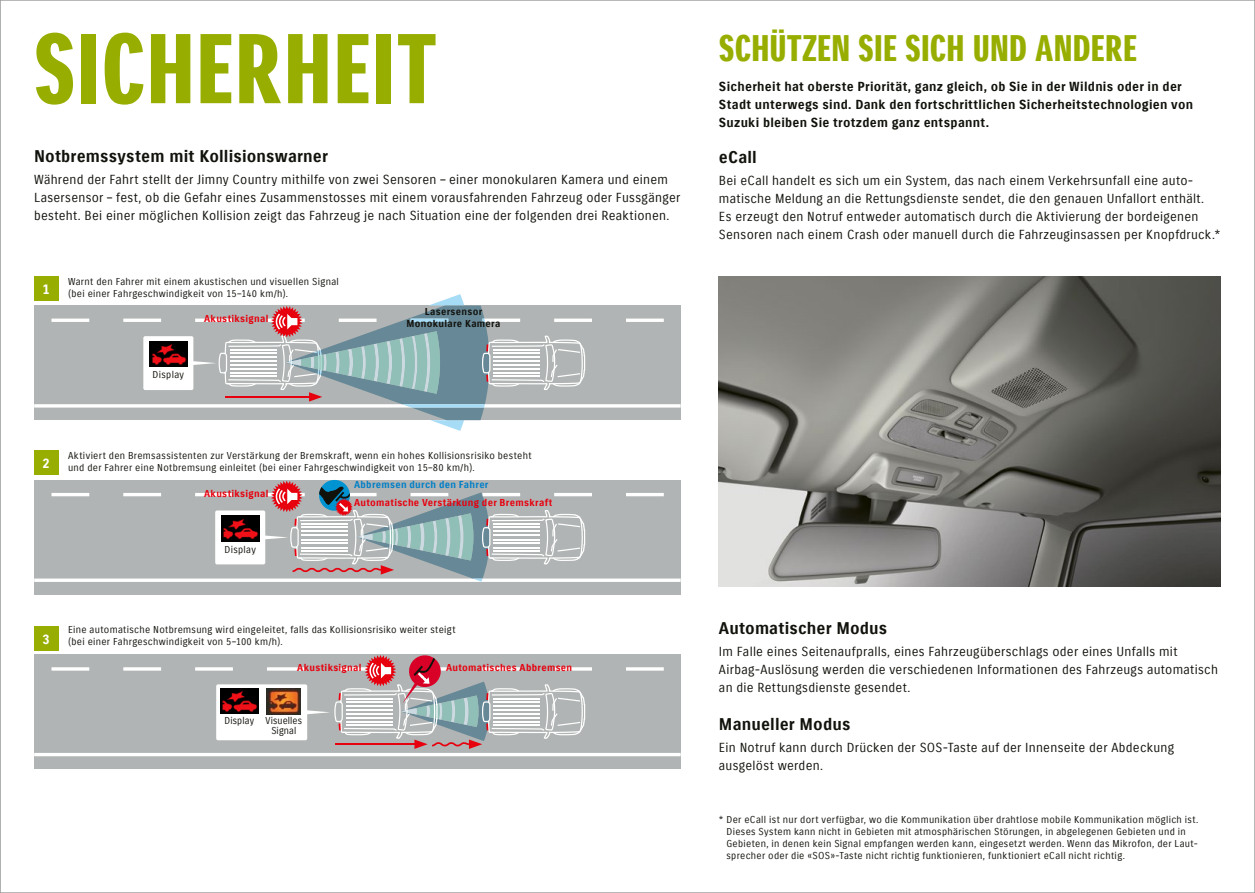
<style>
.page{position:relative;width:1255px;height:893px;background:#fff}
.page>*{position:absolute;margin:0;border:0;box-sizing:border-box;transform-origin:0 0}
.t1{font:96px "Suzuki PRO Headline";letter-spacing:.015em;color:#97ae00}
.t2{font:36px "Suzuki PRO Headline";letter-spacing:.005em;color:#97ae00}
.t3{font:16.5px "Suzuki PRO Bold";letter-spacing:.01em;color:#12120d}
.t4{font:13.5px "Suzuki PRO Bold";color:#fff}
.t5{font:12.75px/18px "Suzuki PRO Regular";letter-spacing:.02em;color:#12120d}
.t6{font:12.75px/18px "Suzuki PRO Bold";letter-spacing:.02em;color:#12120d}
.t7{font:9.75px/12px "Suzuki PRO Regular";letter-spacing:.03em;color:#12120d}
.t8{font:9.75px "Suzuki PRO Bold";letter-spacing:.03em;color:#e7000e}
.t9{font:9.75px/12px "Suzuki PRO Bold";letter-spacing:.03em;color:#12120d;text-align:center}
.t10{font:9.75px "Suzuki PRO Bold";letter-spacing:.03em;color:#007fc7}
.t11{font:9.75px/9.8px "Suzuki PRO Regular";letter-spacing:.01em;color:#12120d}
</style>
<div class="page">
<div style="left:34px;top:306px;width:646px;height:114px;background:#b1b4b4"></div>
<hr style="left:626px;top:319px;width:37px;height:3px;background:#fff">
<hr style="left:554px;top:319px;width:38px;height:3px;background:#fff">
<hr style="left:123px;top:319px;width:38px;height:3px;background:#fff">
<hr style="left:51px;top:319px;width:38px;height:3px;background:#fff">
<svg style="left:34px;top:404px;width:646px;height:4px"></svg>
<svg style="left:183px;top:294px;width:402px;height:137px"></svg>
<div style="left:143px;top:336px;width:50px;height:54px;background:#fff;border-radius:2px"></div>
<img style="left:150px;top:341px;width:38px;height:26px">
<img style="left:719px;top:276px;width:501px;height:311px">
<div style="left:34px;top:480px;width:646px;height:114px;background:#b1b4b4"></div>
<hr style="left:626px;top:493px;width:37px;height:3px;background:#fff">
<hr style="left:554px;top:493px;width:38px;height:3px;background:#fff">
<hr style="left:195px;top:493px;width:38px;height:3px;background:#fff">
<hr style="left:123px;top:493px;width:38px;height:3px;background:#fff">
<hr style="left:51px;top:493px;width:38px;height:3px;background:#fff">
<hr style="left:34px;top:579px;width:646px;height:3px;background:#fff">
<div style="left:215px;top:510px;width:50px;height:54px;background:#fff;border-radius:2px"></div>
<img style="left:222px;top:516px;width:33px;height:25px">
<svg style="left:255px;top:479px;width:330px;height:103px"></svg>
<div style="left:34px;top:654px;width:646px;height:115px;background:#b1b4b4"></div>
<svg style="left:626px;top:667px;width:37px;height:4px"></svg>
<svg style="left:585px;top:667px;width:7px;height:4px"></svg>
<svg style="left:267px;top:667px;width:30px;height:4px"></svg>
<svg style="left:195px;top:667px;width:38px;height:4px"></svg>
<svg style="left:123px;top:667px;width:38px;height:4px"></svg>
<svg style="left:51px;top:667px;width:38px;height:4px"></svg>
<hr style="left:34px;top:753px;width:646px;height:3px;background:#fff">
<div style="left:216px;top:684px;width:91px;height:56px;background:#fff;border-radius:2px"></div>
<img style="left:267px;top:688px;width:30px;height:26px">
<img style="left:220px;top:689px;width:38px;height:25px">
<svg style="left:297px;top:655px;width:288px;height:94px"></svg>
<div style="left:34px;top:276px;width:24px;height:25px;background:#97ae00"></div>
<div style="left:34px;top:451px;width:24px;height:24px;background:#97ae00"></div>
<div style="left:34px;top:626px;width:24px;height:24px;background:#97ae00"></div>
<h1 class="t1" style="left:34px;top:11px;width:403px">SICHERHEIT</h1>
<p class="t3" style="left:34px;top:146px;width:295px">Notbremssystem mit Kollisionswarner</p>
<p class="t5" style="left:34px;top:171px;width:647px">Während der Fahrt stellt der Jimny Country mithilfe von zwei Sensoren – einer monokularen Kamera und einem<br>Lasersensor – fest, ob die Gefahr eines Zusammenstosses mit einem vorausfahrenden Fahrzeug oder Fussgänger besteht. Bei einer möglichen Kollision zeigt das Fahrzeug je nach Situation eine der folgenden drei Reaktionen.</p>
<p class="t4" style="left:43px;top:281px;width:9px">1</p>
<p class="t7" style="left:68px;top:275px;width:272px">Warnt den Fahrer mit einem akustischen und visuellen Signal (bei einer Fahrgeschwindigkeit von 15–140 km/h).</p>
<p class="t7" style="left:152px;top:369px;width:33px">Display</p>
<p class="t8" style="left:204px;top:313px;width:66px">Akustiksignal</p>
<p class="t9" style="left:406px;top:305px;width:95px">Lasersensor<br>Monokulare Kamera</p>
<p class="t4" style="left:43px;top:455px;width:9px">2</p>
<p class="t7" style="left:68px;top:450px;width:465px">Aktiviert den Bremsassistenten zur Verstärkung der Bremskraft, wenn ein hohes Kollisionsrisiko besteht und der Fahrer eine Notbremsung einleitet (bei einer Fahrgeschwindigkeit von 15–80 km/h).</p>
<p class="t8" style="left:204px;top:488px;width:66px">Akustiksignal</p>
<p class="t7" style="left:224px;top:543px;width:33px">Display</p>
<p class="t10" style="left:354px;top:479px;width:136px">Abbremsen durch den Fahrer</p>
<p class="t8" style="left:354px;top:497px;width:200px">Automatische Verstärkung der Bremskraft</p>
<p class="t4" style="left:43px;top:631px;width:9px">3</p>
<p class="t7" style="left:68px;top:624px;width:389px">Eine automatische Notbremsung wird eingeleitet, falls das Kollisionsrisiko weiter steigt (bei einer Fahrgeschwindigkeit von 5–100 km/h).</p>
<p class="t8" style="left:297px;top:662px;width:66px">Akustiksignal</p>
<p class="t8" style="left:446px;top:662px;width:128px">Automatisches Abbremsen</p>
<p class="t11" style="left:271px;top:716px;width:32px;text-indent:-47px">Display Visuelles<br>Signal</p>
<h2 class="t2" style="left:719px;top:26px;width:419px">SCHÜTZEN SIE SICH UND ANDERE</h2>
<p class="t6" style="left:719px;top:78px;width:475px">Sicherheit hat oberste Priorität, ganz gleich, ob Sie in der Wildnis oder in der<br>Stadt unterwegs sind. Dank den fortschrittlichen Sicherheitstechnologien von<br>Suzuki bleiben Sie trotzdem ganz entspannt.</p>
<p class="t3" style="left:719px;top:147px;width:39px">eCall</p>
<p class="t5" style="left:719px;top:171px;width:503px">Bei eCall handelt es sich um ein System, das nach einem Verkehrsunfall eine auto&shy;matische Meldung an die Rettungsdienste sendet, die den genauen Unfallort enthält.<br>Es erzeugt den Notruf entweder automatisch durch die Aktivierung der bordeigenen Sensoren nach einem Crash oder manuell durch die Fahrzeuginsassen per Knopfdruck.*</p>
<p class="t3" style="left:719px;top:618px;width:170px">Automatischer Modus</p>
<p class="t5" style="left:719px;top:643px;width:500px">Im Falle eines Seitenaufpralls, eines Fahrzeugüberschlags oder eines Unfalls mit<br>Airbag-Auslösung werden die verschiedenen Informationen des Fahrzeugs automatisch an die Rettungsdienste gesendet.</p>
<p class="t3" style="left:719px;top:714px;width:133px">Manueller Modus</p>
<p class="t5" style="left:719px;top:739px;width:457px">Ein Notruf kann durch Drücken der SOS-Taste auf der Innenseite der Abdeckung ausgelöst werden.</p>
<p class="t7" style="left:726px;top:814px;width:473px;text-indent:-8px">* Der eCall ist nur dort verfügbar, wo die Kommunikation über drahtlose mobile Kommunikation möglich ist.<br>Dieses System kann nicht in Gebieten mit atmosphärischen Störungen, in abgelegenen Gebieten und in Gebieten, in denen kein Signal empfangen werden kann, eingesetzt werden. Wenn das Mikrofon, der Laut&shy;sprecher oder die «SOS»-Taste nicht richtig funktionieren, funktioniert eCall nicht richtig.</p>
</div>
